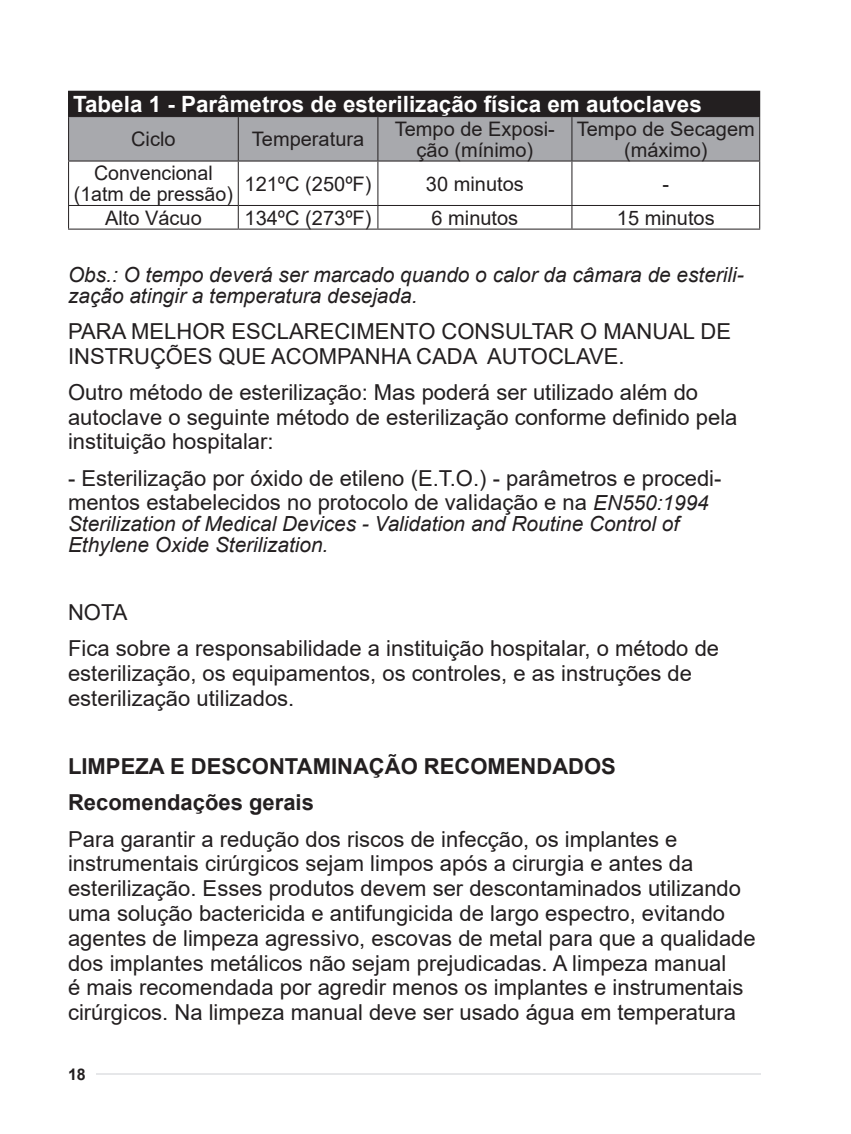
<style>
.page{position:relative;width:851px;height:1134px;background:#fff}
.page>*{position:absolute;margin:0;border:0;box-sizing:border-box;transform-origin:0 0}
.t1{font:700 22.4px "Arial";color:#fff}
.t2{font:22px/24.8px "Arial";color:#231f20}
.t3{font:700 22px/36px "Arial";color:#231f20}
.t4{font:italic 20.8px/20.8px "Arial";color:#231f20}
.t5{font:20px/20.8px "Arial";color:#231f20;text-align:center}
.t6{font:700 16px "Arial";color:#231f20}
.s1{font-style:italic;font-size:20.8px}
</style>
<div class="page">
<hr style="left:96px;top:1073px;width:664px;height:2px;background:#e6e7e9">
<hr style="left:68px;top:91px;width:170px;height:1px;background:#231f20">
<hr style="left:238px;top:91px;width:140px;height:1px;background:#231f20">
<hr style="left:378px;top:91px;width:194px;height:1px;background:#231f20">
<hr style="left:572px;top:91px;width:188px;height:1px;background:#231f20">
<svg style="left:68px;top:92px;width:692px;height:68px;background:#777679"></svg>
<hr style="left:68px;top:116px;width:170px;height:1px;background:#231f20">
<hr style="left:68px;top:117px;width:1px;height:44px;background:#231f20">
<hr style="left:238px;top:116px;width:140px;height:1px;background:#231f20">
<hr style="left:237px;top:117px;width:2px;height:44px;background:#231f20">
<hr style="left:378px;top:116px;width:194px;height:1px;background:#231f20">
<hr style="left:377px;top:117px;width:1px;height:44px;background:#231f20">
<hr style="left:572px;top:116px;width:188px;height:1px;background:#231f20">
<hr style="left:571px;top:117px;width:1px;height:44px;background:#231f20">
<hr style="left:759px;top:117px;width:1px;height:44px;background:#231f20">
<hr style="left:68px;top:160px;width:170px;height:2px;background:#231f20">
<hr style="left:68px;top:162px;width:1px;height:43px;background:#231f20">
<hr style="left:238px;top:160px;width:140px;height:2px;background:#231f20">
<hr style="left:237px;top:162px;width:2px;height:43px;background:#231f20">
<hr style="left:378px;top:160px;width:194px;height:2px;background:#231f20">
<hr style="left:377px;top:162px;width:1px;height:43px;background:#231f20">
<hr style="left:572px;top:160px;width:188px;height:2px;background:#231f20">
<hr style="left:571px;top:162px;width:1px;height:43px;background:#231f20">
<hr style="left:759px;top:162px;width:1px;height:43px;background:#231f20">
<hr style="left:68px;top:205px;width:170px;height:1px;background:#231f20">
<svg style="left:68px;top:206px;width:1px;height:22px"></svg>
<hr style="left:238px;top:205px;width:140px;height:1px;background:#231f20">
<hr style="left:237px;top:206px;width:2px;height:23px;background:#231f20">
<hr style="left:378px;top:205px;width:194px;height:1px;background:#231f20">
<svg style="left:377px;top:206px;width:1px;height:22px"></svg>
<hr style="left:572px;top:205px;width:188px;height:1px;background:#231f20">
<svg style="left:571px;top:206px;width:1px;height:22px"></svg>
<svg style="left:759px;top:206px;width:1px;height:22px"></svg>
<hr style="left:68px;top:228px;width:170px;height:2px;background:#231f20">
<hr style="left:238px;top:228px;width:140px;height:2px;background:#231f20">
<hr style="left:378px;top:228px;width:194px;height:2px;background:#231f20">
<hr style="left:572px;top:228px;width:188px;height:2px;background:#231f20">
<p class="t1" style="left:73px;top:88px;width:630px">Tabela 1 - Parâmetros de esterilização física em autoclaves</p>
<p class="t5" style="left:131px;top:129px;width:46px">Ciclo</p>
<p class="t5" style="left:252px;top:129px;width:114px">Temperatura</p>
<p class="t5" style="left:395px;top:118px;width:162px">Tempo de Exposi&shy;ção (mínimo)</p>
<p class="t5" style="left:576px;top:118px;width:179px">Tempo de Secagem (máximo)</p>
<p class="t5" style="left:74px;top:163px;width:161px">Convencional (1atm de pressão)</p>
<p class="t5" style="left:244px;top:173px;width:128px">121ºC (250ºF)</p>
<p class="t5" style="left:426px;top:173px;width:99px">30 minutos</p>
<p class="t5" style="left:662px;top:173px;width:8px">-</p>
<p class="t5" style="left:105px;top:207px;width:98px">Alto Vácuo</p>
<p class="t5" style="left:244px;top:207px;width:128px">134ºC (273ºF)</p>
<p class="t5" style="left:431px;top:207px;width:88px">6 minutos</p>
<p class="t5" style="left:616px;top:207px;width:99px">15 minutos</p>
<p class="t4" style="left:68px;top:264px;width:677px">Obs.: O tempo deverá ser marcado quando o calor da câmara de esterili&shy;zação atingir a temperatura desejada.</p>
<p class="t2" style="left:68px;top:319px;width:664px">PARA MELHOR ESCLARECIMENTO CONSULTAR O MANUAL DE<br>INSTRUÇÕES QUE ACOMPANHA CADA AUTOCLAVE.</p>
<p class="t2" style="left:68px;top:379px;width:670px">Outro método de esterilização: Mas poderá ser utilizado além do autoclave o seguinte método de esterilização conforme definido pela instituição hospitalar:</p>
<p class="t2" style="left:68px;top:465px;width:654px">- Esterilização por óxido de etileno (E.T.O.) - parâmetros e procedi&shy;mentos estabelecidos no protocolo de validação e na <span class="s1">EN550:1994</span></p>
<p class="t4" style="left:68px;top:514px;width:612px">Sterilization of Medical Devices - Validation and Routine Control of<br>Ethylene Oxide Sterilization.</p>
<p class="t2" style="left:68px;top:594px;width:652px;line-height:36px">NOTA<br>Fica sobre a responsabilidade a instituição hospitalar, o método de</p>
<p class="t2" style="left:68px;top:661px;width:625px">esterilização, os equipamentos, os controles, e as instruções de esterilização utilizados.</p>
<p class="t3" style="left:68px;top:749px;width:549px">LIMPEZA E DESCONTAMINAÇÃO RECOMENDADOS<br>Recomendações gerais</p>
<p class="t2" style="left:68px;top:826px;width:689px">Para garantir a redução dos riscos de infecção, os implantes e instrumentais cirúrgicos sejam limpos após a cirurgia e antes da esterilização. Esses produtos devem ser descontaminados utilizando uma solução bactericida e antifungicida de largo espectro, evitando agentes de limpeza agressivo, escovas de metal para que a qualidade dos implantes metálicos não sejam prejudicadas. A limpeza manual<br>é mais recomendada por agredir menos os implantes e instrumentais cirúrgicos. Na limpeza manual deve ser usado água em temperatura</p>
<p class="t6" style="left:68px;top:1063px;width:19px">18</p>
</div>
